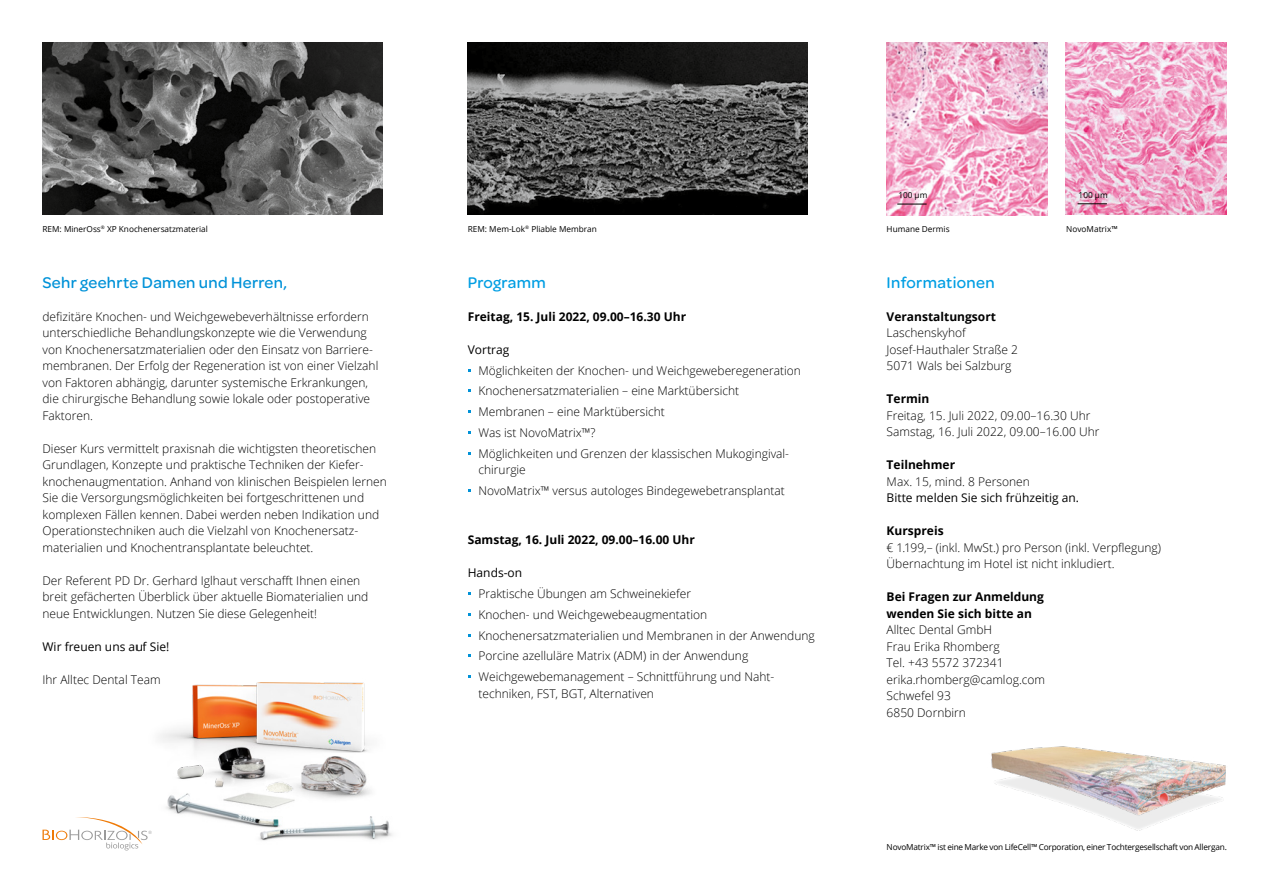
<style>
.page{position:relative;width:1263px;height:893px;background:#fff}
.page>*{position:absolute;margin:0;border:0;box-sizing:border-box;transform-origin:0 0}
.t1{font:500 16.5px "Omnes";letter-spacing:.02em;color:#0092d8}
.t2{font:500 16.5px "Omnes";letter-spacing:.02em;color:#009ee3}
.t3{font:300 12px/16.5px "Open Sans";color:#000}
.t4{font:700 12px/16.5px "Open Sans";color:#000}
.t5{font:12px "Open Sans";color:#000}
.t6{font:8.25px "Open Sans";color:#000}
.t7{font:8.25px "Open Sans";letter-spacing:-.025em;color:#000}
</style>
<div class="page">
<svg style="left:43px;top:817px;width:99px;height:33px"></svg>
<img style="left:991px;top:746px;width:235px;height:85px">
<img style="left:1066px;top:43px;width:161px;height:172px">
<hr style="left:1077px;top:203px;width:30px;height:1px;background:#000">
<img style="left:887px;top:43px;width:161px;height:172px">
<hr style="left:897px;top:204px;width:30px;height:1px;background:#000">
<img style="left:43px;top:43px;width:340px;height:172px">
<img style="left:468px;top:43px;width:340px;height:172px">
<img style="left:139px;top:684px;width:115px;height:157px">
<img style="left:164px;top:735px;width:203px;height:47px">
<img style="left:264px;top:775px;width:36px;height:7px">
<img style="left:172px;top:753px;width:35px;height:29px">
<img style="left:156px;top:782px;width:236px;height:59px">
<img style="left:208px;top:773px;width:20px;height:17px">
<img style="left:254px;top:682px;width:115px;height:71px">
<p class="t6" style="left:43px;top:223px;width:167px">REM: MinerOss<sup>®</sup> XP Knochenersatzmaterial</p>
<p class="t6" style="left:468px;top:223px;width:131px">REM: Mem-Lok<sup>®</sup> Pliable Membran</p>
<h1 class="t1" style="left:43px;top:271px;width:246px">Sehr geehrte Damen und Herren,</h1>
<p class="t3" style="left:43px;top:308px;width:337px">defizitäre Knochen- und Weichgewebeverhältnisse erfordern unterschiedliche Behandlungskonzepte wie die Verwendung von Knochenersatzmaterialien oder den Einsatz von Barriere&shy;membranen. Der Erfolg der Regeneration ist von einer Vielzahl von Faktoren abhängig, darunter systemische Erkrankungen, die chirurgische Behandlung sowie lokale oder postoperative Faktoren.</p>
<p class="t3" style="left:43px;top:440px;width:346px">Dieser Kurs vermittelt praxisnah die wichtigsten theoretischen Grundlagen, Konzepte und praktische Techniken der Kiefer&shy;knochenaugmentation. Anhand von klinischen Beispielen lernen Sie die Versorgungsmöglichkeiten bei fortgeschrittenen und komplexen Fällen kennen. Dabei werden neben Indikation und Operationstechniken auch die Vielzahl von Knochenersatz&shy;materialien und Knochentransplantate beleuchtet.</p>
<p class="t3" style="left:43px;top:572px;width:327px">Der Referent PD Dr. Gerhard Iglhaut verschafft Ihnen einen breit gefächerten Überblick über aktuelle Biomaterialien und neue Entwicklungen. Nutzen Sie diese Gelegenheit!</p>
<p class="t5" style="left:43px;top:638px;width:128px">Wir freuen uns auf Sie!</p>
<p class="t3" style="left:43px;top:671px;width:120px">Ihr Alltec Dental Team</p>
<h1 class="t2" style="left:468px;top:271px;width:80px">Programm</h1>
<p class="t4" style="left:468px;top:308px;width:220px">Freitag, 15. Juli 2022, 09.00–16.30 Uhr</p>
<p class="t5" style="left:468px;top:341px;width:43px">Vortrag</p>
<p class="t3" style="left:478px;top:360px;width:324px;line-height:20.7px">Möglichkeiten der Knochen- und Weichgeweberegeneration Knochenersatzmaterialien – eine Marktübersicht Membranen – eine Marktübersicht<br>Was ist NovoMatrix™?<br>Möglichkeiten und Grenzen der klassischen Mukogingival-</p>
<p class="t3" style="left:478px;top:459px;width:308px;line-height:20.7px">chirurgie<br>NovoMatrix™ versus autologes Bindegewebetransplantat</p>
<p class="t4" style="left:468px;top:531px;width:229px">Samstag, 16. Juli 2022, 09.00–16.00 Uhr</p>
<p class="t5" style="left:468px;top:565px;width:56px">Hands-on</p>
<p class="t3" style="left:478px;top:583px;width:338px;line-height:20.7px">Praktische Übungen am Schweinekiefer<br>Knochen- und Weichgewebeaugmentation Knochenersatzmaterialien und Membranen in der Anwendung Porcine azelluläre Matrix (ADM) in der Anwendung Weichgewebemanagement – Schnittführung und Naht-</p>
<p class="t3" style="left:478px;top:685px;width:177px">techniken, FST, BGT, Alternativen</p>
<p class="t6" style="left:898px;top:189px;width:55px">100 µm100 µm</p>
<p class="t6" style="left:1079px;top:189px;width:31px">100 µm</p>
<p class="t6" style="left:887px;top:223px;width:64px">Humane Dermis</p>
<p class="t6" style="left:1066px;top:223px;width:53px">NovoMatrix™</p>
<h1 class="t2" style="left:887px;top:271px;width:109px">Informationen</h1>
<p class="t4" style="left:887px;top:308px;width:111px">Veranstaltungsort</p>
<p class="t3" style="left:887px;top:324px;width:133px">Laschenskyhof<br>Josef-Hauthaler Straße 2<br>5071 Wals bei Salzburg</p>
<p class="t4" style="left:887px;top:390px;width:44px">Termin</p>
<p class="t3" style="left:887px;top:407px;width:214px">Freitag, 15. Juli 2022, 09.00–16.30 Uhr<br>Samstag, 16. Juli 2022, 09.00–16.00 Uhr</p>
<p class="t4" style="left:887px;top:456px;width:70px">Teilnehmer</p>
<p class="t3" style="left:887px;top:473px;width:145px">Max. 15, mind. 8 Personen</p>
<p class="t5" style="left:887px;top:490px;width:194px">Bitte melden Sie sich frühzeitig an.</p>
<p class="t4" style="left:887px;top:522px;width:59px">Kurspreis</p>
<p class="t3" style="left:887px;top:539px;width:276px">€ 1.199,– (inkl. MwSt.) pro Person (inkl. Verpflegung)<br>Übernachtung im Hotel ist nicht inkludiert.</p>
<p class="t4" style="left:887px;top:588px;width:159px">Bei Fragen zur Anmeldung wenden Sie sich bitte an</p>
<p class="t3" style="left:887px;top:621px;width:160px">Alltec Dental GmbH<br>Frau Erika Rhomberg<br>Tel. +43 5572 372341 erika.rhomberg@camlog.com<br>Schwefel 93<br>6850 Dornbirn</p>
<p class="t7" style="left:887px;top:842px;width:342px">NovoMatrix™ ist eine Marke von LifeCell™ Corporation, einer Tochtergesellschaft von Allergan.</p>
</div>
